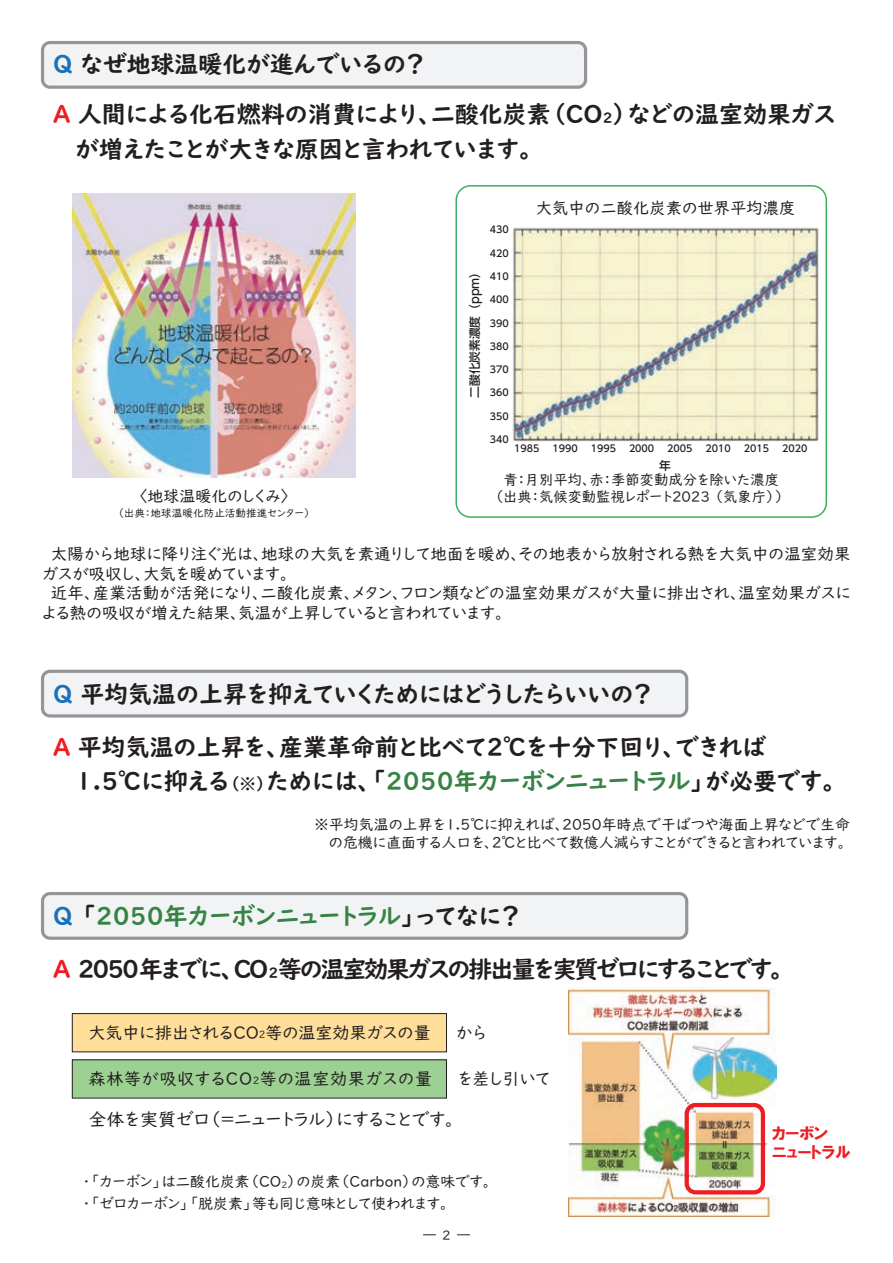
<style>
.page{position:relative;width:893px;height:1263px;background:#fff}
.page>*{position:absolute;margin:0;border:0;box-sizing:border-box;transform-origin:0 0}
.t1{font:24px "UD Digi Kyokasho NK B";color:#378345}
.t2{font:23.85px/50.2px "UD Digi Kyokasho NK B";color:#231f20}
.t3{font:23.85px "UD Digi Kyokasho NK B";letter-spacing:-.095em;color:#231f20}
.t4{font:18px "UD Digi Kyokasho NK R";color:#231f20}
.t5{font:16.95px "UD Digi Kyokasho NK R";letter-spacing:.045em;color:#231f20}
.t6{font:16.95px "UD Digi Kyokasho NK R";color:#231f20}
.t7{font:16.5px/19.8px "UD Digi Kyokasho NK R";letter-spacing:.005em;color:#231f20}
.t8{font:16.35px "UD Digi Kyokasho NK R";color:#231f20}
.t9{font:16.35px/19.6px "HGP Soei Kakugothic UB";color:#ee1d23}
.t10{font:15.9px "UD Digi Kyokasho NK R";color:#231f20}
.t11{font:14.85px/21.3px "UD Digi Kyokasho NK R";color:#231f20}
.t12{font:14.4px "UD Digi Kyokasho NK R";color:#231f20}
.t13{font:12.75px "UD Digi Kyokasho NK R";color:#231f20}
.t14{font:500 11.7px "UD Shin Go Pr 6";color:#231f20}
.t15{font:10.65px "UD Digi Kyokasho NK R";color:#231f20}
.t16{font:500 9.6px "UD Shin Go Pr 6";color:#231f20}
.s1{color:#1971ba}
.s2{color:#ee1d23}
.s3{font-size:13.95px}
.s4{font-size:16.5px}
.s5{color:#378345}
.s6{color:#231f20}
.s7{font-size:9.9px}
.s8{font-size:8.7px}
</style>
<div class="page">
<img style="left:569px;top:987px;width:207px;height:229px">
<div style="left:43px;top:893px;width:644px;height:45px;background:#f2f3f4;border-radius:7px"></div>
<div style="left:41px;top:892px;width:647px;height:48px;border:3px solid #939598;border-radius:7px"></div>
<div style="left:43px;top:671px;width:644px;height:45px;background:#f2f3f4;border-radius:7px"></div>
<div style="left:41px;top:670px;width:647px;height:47px;border:3px solid #939598;border-radius:7px"></div>
<div style="left:43px;top:43px;width:543px;height:44px;background:#f2f3f4;border-radius:7px"></div>
<div style="left:41px;top:41px;width:546px;height:48px;border:3px solid #939598;border-radius:7px"></div>
<img style="left:72px;top:194px;width:284px;height:283px">
<div style="left:455px;top:185px;width:372px;height:333px;border:1px solid #3bae5c;border-radius:14px"></div>
<div style="left:72px;top:1013px;width:374px;height:39px;background:#ffde9a"></div>
<div style="left:72px;top:1013px;width:375px;height:39px;border:1px solid #231f20"></div>
<div style="left:72px;top:1060px;width:374px;height:38px;background:#9dd193"></div>
<div style="left:685px;top:1103px;width:80px;height:91px;border:4px solid #ee1d23;border-radius:9px"></div>
<img style="left:513px;top:228px;width:306px;height:214px">
<svg style="left:423px;top:1234px;width:13px;height:1px"></svg>
<svg style="left:457px;top:1234px;width:13px;height:1px"></svg>
<p class="t2" style="left:53px;top:39px;width:784px"><span class="s1">Q</span> なぜ地球温暖化が進んでいるの？<br><span class="s2">A</span> 人間による化石燃料の消費により、二酸化炭素（CO<span class="s3">2</span>）などの温室効果ガス</p>
<p class="t2" style="left:76px;top:124px;width:458px">が増えたことが大きな原因と言われています。</p>
<p class="t8" style="left:536px;top:199px;width:261px">大気中の二酸化炭素の世界平均濃度</p>
<p class="t16" style="left:490px;top:222px;width:20px">430</p>
<p class="t16" style="left:490px;top:245px;width:20px">420</p>
<p class="t16" style="left:490px;top:269px;width:20px">410</p>
<p class="t16" style="left:490px;top:292px;width:20px">400</p>
<p class="t16" style="left:490px;top:315px;width:20px">390</p>
<p class="t16" style="left:490px;top:338px;width:20px">380</p>
<p class="t16" style="left:490px;top:362px;width:20px">370</p>
<p class="t16" style="left:490px;top:385px;width:20px">360</p>
<p class="t16" style="left:490px;top:408px;width:20px">350</p>
<p class="t16" style="left:490px;top:431px;width:20px">340</p>
<p class="t14" style="left:465px;top:398px;width:133px;rotate:-90deg">二酸化炭素濃度（ppm）</p>
<p class="t16" style="left:514px;top:441px;width:27px">1985</p>
<p class="t16" style="left:552px;top:441px;width:27px">1990</p>
<p class="t16" style="left:591px;top:441px;width:27px">1995</p>
<p class="t16" style="left:629px;top:441px;width:27px">2000</p>
<p class="t16" style="left:667px;top:441px;width:27px">2005</p>
<p class="t16" style="left:705px;top:441px;width:27px">2010</p>
<p class="t16" style="left:744px;top:441px;width:27px">2015</p>
<p class="t16" style="left:782px;top:441px;width:27px">2020</p>
<p class="t14" style="left:659px;top:456px;width:13px">年</p>
<p class="t12" style="left:503px;top:471px;width:277px">青：月別平均、赤：季節変動成分を除いた濃度</p>
<p class="t10" style="left:138px;top:487px;width:154px">〈地球温暖化のしくみ〉</p>
<p class="t12" style="left:494px;top:489px;width:291px">（出典：気候変動監視レポート2023 （気象庁））</p>
<p class="t15" style="left:117px;top:507px;width:195px">（出典：地球温暖化防止活動推進センター）</p>
<p class="t7" style="left:43px;top:544px;width:810px">　太陽から地球に降り注ぐ光は、地球の大気を素通りして地面を暖め、その地表から放射される熱を大気中の温室効果ガスが吸収し、大気を暖めています。<br>　近年、産業活動が活発になり、二酸化炭素、メタン、フロン類などの温室効果ガスが大量に排出され、温室効果ガスによる熱の吸収が増えた結果、気温が上昇していると言われています。</p>
<p class="t2" style="left:53px;top:669px;width:600px"><span class="s1">Q</span> 平均気温の上昇を抑えていくためにはどうしたらいいの？</p>
<p class="t2" style="left:76px;top:730px;width:761px;line-height:34px;text-indent:-22px"><span class="s2">A</span> 平均気温の上昇を、産業革命前と比べて2℃を十分下回り、できれば<br>1.5℃に抑える<span class="s4">（※）</span>ためには、「<span class="s5">2050年カーボンニュートラル</span>」が必要です。</p>
<p class="t11" style="left:329px;top:816px;width:523px;line-height:17.9px;text-indent:-15px">※平均気温の上昇を1.5℃に抑えれば、2050年時点で干ばつや海面上昇などで生命の危機に直面する人口を、2℃と比べて数億人減らすことができると言われています。</p>
<p class="t1" style="left:53px;top:902px;width:468px"><span class="s1">Q</span> <span class="s6">「</span>2050年カーボンニュートラル<span class="s6">」ってなに？</span></p>
<p class="t3" style="left:53px;top:955px;width:732px"><span class="s2">A</span> 2050年までに、CO<span class="s3">２</span>等の温室効果ガスの排出量を実質ゼロにすることです。</p>
<p class="t6" style="left:89px;top:1022px;width:399px">大気中に排出されるCO<span class="s7">2</span>等の温室効果ガスの量　　　から</p>
<p class="t5" style="left:89px;top:1069px;width:463px">森林等が吸収するCO<span class="s7">2</span>等の温室効果ガスの量　　　を差し引いて</p>
<p class="t4" style="left:89px;top:1109px;width:367px">全体を実質ゼロ（＝ニュートラル）にすることです。</p>
<p class="t11" style="left:83px;top:1171px;width:409px">・「カーボン」は二酸化炭素（CO<span class="s8">２</span>）の炭素（Carbon）の意味です。・「ゼロカーボン」「脱炭素」等も同じ意味として使われます。</p>
<p class="t13" style="left:442px;top:1227px;width:10px">2</p>
<p class="t9" style="left:772px;top:1123px;width:80px">カーボン<br>ニュートラル</p>
</div>
